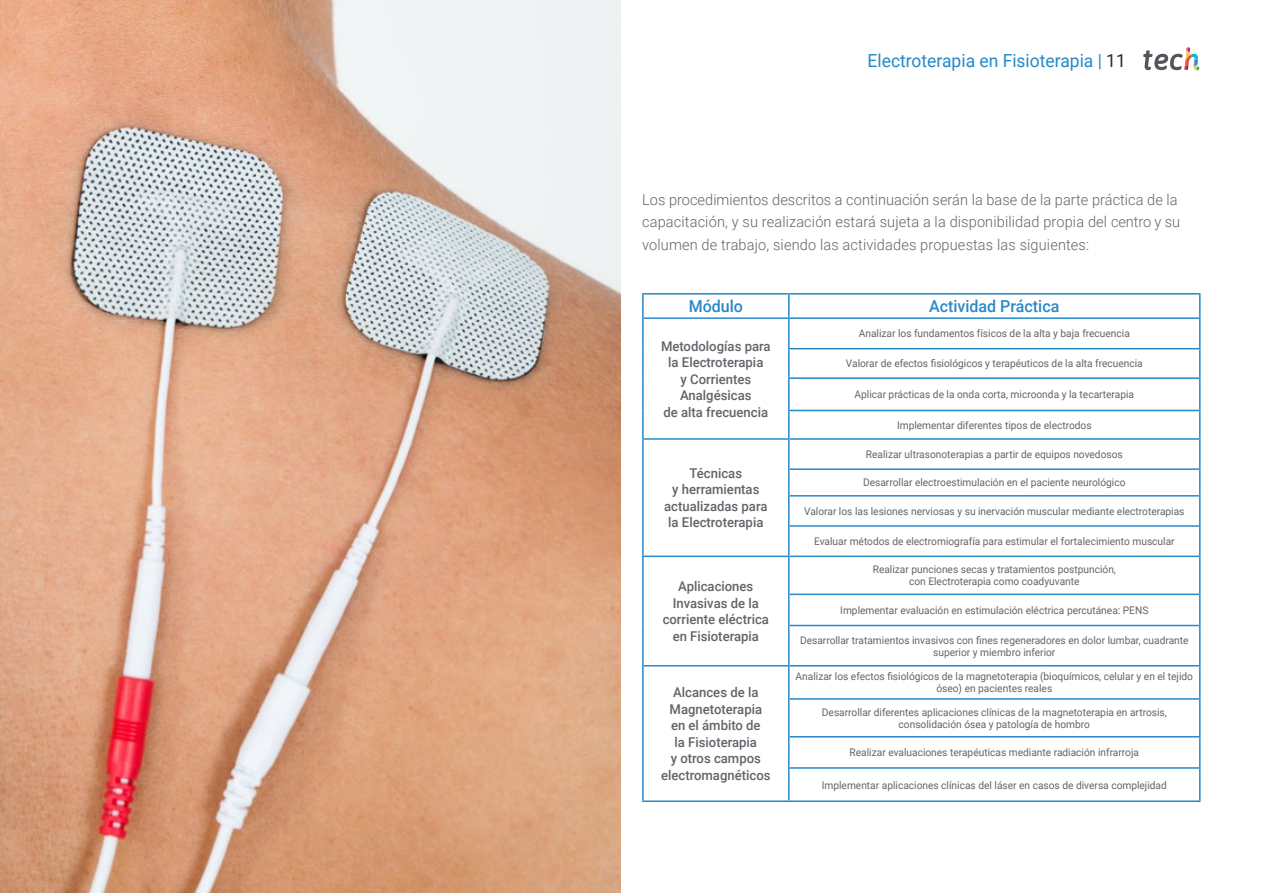
<style>
.page{position:relative;width:1263px;height:893px;background:#fff}
.page>*{position:absolute;margin:0;border:0;box-sizing:border-box;transform-origin:0 0}
.t1{font:18px "Roboto";color:#2488c9}
.t2{font:500 16.5px "Roboto";color:#2988c9}
.t3{font:300 15px/22.5px "Roboto";letter-spacing:.01em;color:#61646a}
.t4{font:500 13.5px/16.5px "Roboto";color:#61646a;text-align:center}
.t5{font:10.5px/12px "Roboto";color:#61646a;text-align:center}
.s1{color:#312e20}
</style>
<div class="page">
<svg style="left:1143px;top:47px;width:56px;height:24px"></svg>
<img style="left:0;top:0;width:621px;height:893px">
<hr style="left:642px;top:800px;width:147px;height:2px;background:#2488c9">
<hr style="left:642px;top:557px;width:2px;height:37px;background:#2988c9">
<hr style="left:788px;top:557px;width:1px;height:37px;background:#2988c9">
<hr style="left:642px;top:594px;width:2px;height:31px;background:#2988c9">
<hr style="left:788px;top:594px;width:1px;height:31px;background:#2988c9">
<hr style="left:642px;top:625px;width:2px;height:41px;background:#2988c9">
<hr style="left:788px;top:625px;width:1px;height:41px;background:#2988c9">
<hr style="left:642px;top:666px;width:2px;height:33px;background:#2988c9">
<hr style="left:788px;top:666px;width:1px;height:33px;background:#2988c9">
<hr style="left:642px;top:699px;width:2px;height:38px;background:#2988c9">
<hr style="left:788px;top:699px;width:1px;height:38px;background:#2988c9">
<hr style="left:642px;top:737px;width:2px;height:31px;background:#2988c9">
<hr style="left:788px;top:737px;width:1px;height:31px;background:#2988c9">
<hr style="left:642px;top:768px;width:2px;height:32px;background:#2988c9">
<hr style="left:788px;top:768px;width:1px;height:32px;background:#2988c9">
<hr style="left:789px;top:468px;width:410px;height:2px;background:#2988c9">
<hr style="left:789px;top:495px;width:410px;height:2px;background:#2988c9">
<hr style="left:789px;top:525px;width:410px;height:2px;background:#2988c9">
<hr style="left:789px;top:556px;width:410px;height:1px;background:#2988c9">
<hr style="left:789px;top:594px;width:410px;height:1px;background:#2988c9">
<hr style="left:789px;top:625px;width:410px;height:1px;background:#2988c9">
<hr style="left:644px;top:317px;width:144px;height:2px;background:#2988c9">
<hr style="left:642px;top:318px;width:2px;height:31px;background:#2488c9">
<hr style="left:642px;top:349px;width:2px;height:29px;background:#2488c9">
<hr style="left:642px;top:378px;width:2px;height:32px;background:#2488c9">
<hr style="left:642px;top:410px;width:2px;height:28px;background:#2488c9">
<hr style="left:644px;top:665px;width:144px;height:1px;background:#2988c9">
<hr style="left:642px;top:293px;width:147px;height:2px;background:#2488c9">
<hr style="left:642px;top:295px;width:2px;height:23px;background:#2488c9">
<hr style="left:789px;top:293px;width:411px;height:2px;background:#2488c9">
<hr style="left:788px;top:317px;width:412px;height:2px;background:#2488c9">
<svg style="left:788px;top:295px;width:1px;height:82px"></svg>
<svg style="left:1199px;top:295px;width:1px;height:82px"></svg>
<hr style="left:788px;top:377px;width:412px;height:2px;background:#2488c9">
<hr style="left:788px;top:379px;width:1px;height:31px;background:#2488c9">
<hr style="left:1199px;top:379px;width:1px;height:31px;background:#2488c9">
<hr style="left:789px;top:665px;width:411px;height:1px;background:#2488c9">
<hr style="left:789px;top:698px;width:411px;height:2px;background:#2488c9">
<hr style="left:789px;top:736px;width:411px;height:1px;background:#2488c9">
<hr style="left:789px;top:767px;width:411px;height:2px;background:#2488c9">
<hr style="left:789px;top:800px;width:411px;height:2px;background:#2488c9">
<hr style="left:788px;top:348px;width:412px;height:1px;background:#2488c9">
<hr style="left:788px;top:410px;width:412px;height:1px;background:#2488c9">
<hr style="left:789px;top:438px;width:411px;height:2px;background:#2488c9">
<svg style="left:1199px;top:411px;width:1px;height:85px"></svg>
<hr style="left:1199px;top:496px;width:1px;height:30px;background:#2488c9">
<hr style="left:1199px;top:526px;width:1px;height:30px;background:#2488c9">
<hr style="left:1199px;top:556px;width:1px;height:38px;background:#2488c9">
<hr style="left:1199px;top:594px;width:1px;height:31px;background:#2488c9">
<hr style="left:1199px;top:625px;width:1px;height:40px;background:#2488c9">
<hr style="left:1199px;top:666px;width:1px;height:32px;background:#2488c9">
<hr style="left:1199px;top:700px;width:1px;height:36px;background:#2488c9">
<hr style="left:1199px;top:737px;width:1px;height:30px;background:#2488c9">
<hr style="left:1199px;top:769px;width:1px;height:31px;background:#2488c9">
<hr style="left:642px;top:438px;width:147px;height:2px;background:#2988c9">
<hr style="left:642px;top:440px;width:2px;height:29px;background:#2988c9">
<hr style="left:642px;top:469px;width:2px;height:27px;background:#2988c9">
<svg style="left:788px;top:411px;width:1px;height:85px"></svg>
<hr style="left:642px;top:496px;width:2px;height:30px;background:#2988c9">
<hr style="left:788px;top:496px;width:1px;height:30px;background:#2988c9">
<hr style="left:642px;top:526px;width:2px;height:30px;background:#2988c9">
<hr style="left:788px;top:526px;width:1px;height:30px;background:#2988c9">
<hr style="left:642px;top:556px;width:147px;height:1px;background:#2988c9">
<h1 class="t1" style="left:868px;top:48px;width:260px">Electroterapia en Fisioterapia | <span class="s1">11</span></h1>
<p class="t3" style="left:642px;top:188px;width:540px">Los procedimientos descritos a continuación serán la base de la parte práctica de la capacitación, y su realización estará sujeta a la disponibilidad propia del centro y su volumen de trabajo, siendo las actividades propuestas las siguientes:</p>
<h2 class="t2" style="left:689px;top:295px;width:56px">Módulo</h2>
<h2 class="t2" style="left:929px;top:295px;width:132px">Actividad Práctica</h2>
<p class="t4" style="left:661px;top:337px;width:111px">Metodologías para la Electroterapia<br>y Corrientes<br>Analgésicas<br>de alta frecuencia</p>
<p class="t5" style="left:859px;top:327px;width:273px">Analizar los fundamentos físicos de la alta y baja frecuencia</p>
<p class="t5" style="left:846px;top:357px;width:298px">Valorar de efectos fisiológicos y terapéuticos de la alta frecuencia</p>
<p class="t5" style="left:854px;top:388px;width:281px">Aplicar prácticas de la onda corta, microonda y la tecarterapia</p>
<p class="t5" style="left:897px;top:419px;width:196px">Implementar diferentes tipos de electrodos</p>
<p class="t4" style="left:664px;top:464px;width:105px">Técnicas<br>y herramientas actualizadas para la Electroterapia</p>
<p class="t4" style="left:663px;top:578px;width:108px">Aplicaciones<br>Invasivas de la corriente eléctrica en Fisioterapia</p>
<p class="t4" style="left:661px;top:684px;width:111px">Alcances de la<br>Magnetoterapia en el ámbito de<br>la Fisioterapia<br>y otros campos electromagnéticos</p>
<p class="t5" style="left:866px;top:448px;width:258px">Realizar ultrasonoterapias a partir de equipos novedosos</p>
<p class="t5" style="left:863px;top:476px;width:264px">Desarrollar electroestimulación en el paciente neurológico</p>
<p class="t5" style="left:804px;top:505px;width:382px">Valorar los las lesiones nerviosas y su inervación muscular mediante electroterapias</p>
<p class="t5" style="left:814px;top:535px;width:362px">Evaluar métodos de electromiografía para estimular el fortalecimiento muscular</p>
<p class="t5" style="left:873px;top:563px;width:245px">Realizar punciones secas y tratamientos postpunción, con Electroterapia como coadyuvante</p>
<p class="t5" style="left:840px;top:604px;width:310px">Implementar evaluación en estimulación eléctrica percutánea: PENS</p>
<p class="t5" style="left:800px;top:633px;width:390px">Desarrollar tratamientos invasivos con fines regeneradores en dolor lumbar, cuadrante superior y miembro inferior</p>
<p class="t5" style="left:796px;top:670px;width:399px">Analizar los efectos fisiológicos de la magnetoterapia (bioquímicos, celular y en el tejido óseo) en pacientes reales</p>
<p class="t5" style="left:822px;top:706px;width:346px">Desarrollar diferentes aplicaciones clínicas de la magnetoterapia en artrosis, consolidación ósea y patología de hombro</p>
<p class="t5" style="left:849px;top:746px;width:291px">Realizar evaluaciones terapéuticas mediante radiación infrarroja</p>
<p class="t5" style="left:822px;top:778px;width:347px">Implementar aplicaciones clínicas del láser en casos de diversa complejidad</p>
</div>
